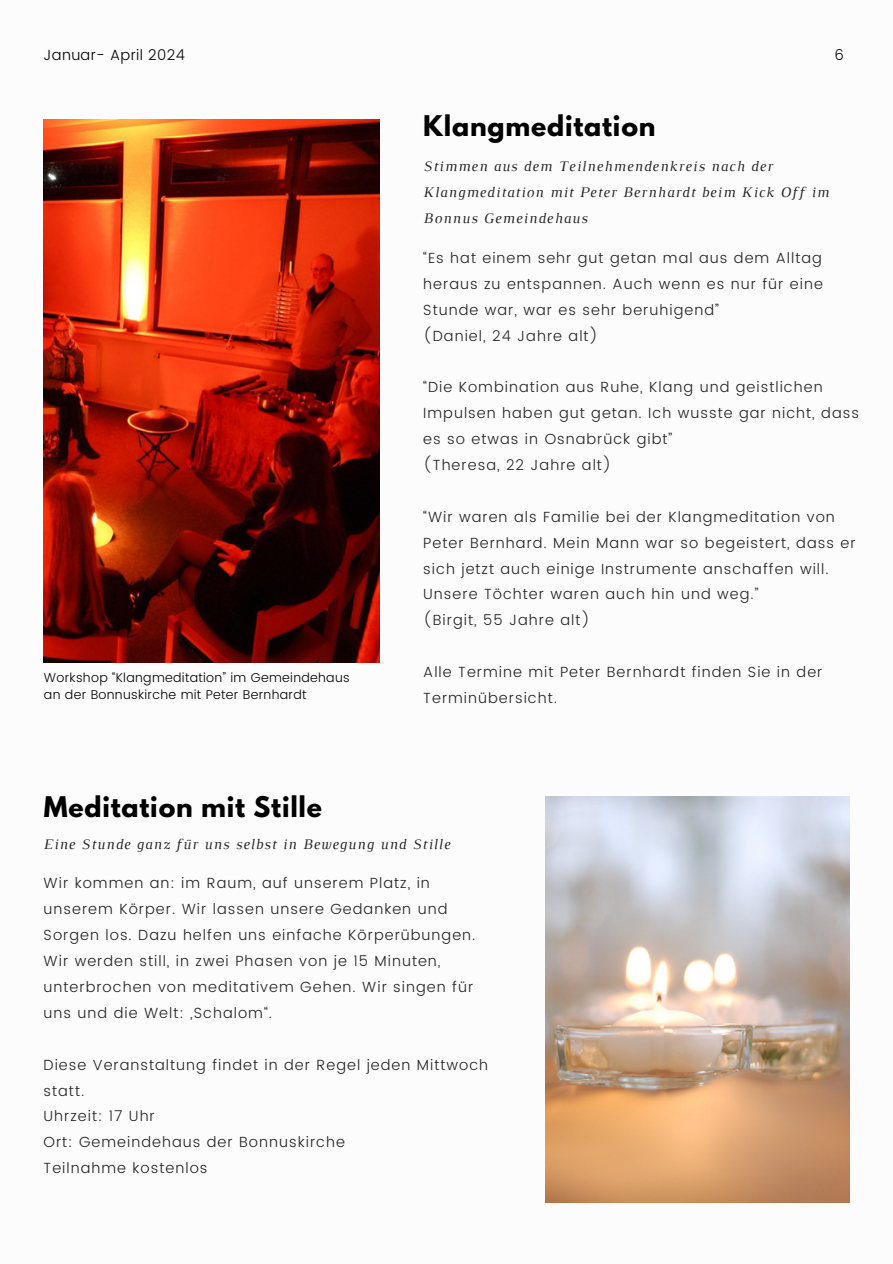
<style>
.page{position:relative;width:893px;height:1264px;background:#fff}
.page>*{position:absolute;margin:0;border:0;box-sizing:border-box;transform-origin:0 0}
.t1{font:700 25.2px "League Spartan";letter-spacing:.03em;color:#000}
.t2{font:italic 14.85px/25.8px "Luthier";letter-spacing:.07em;color:#222}
.t3{font:300 14.7px/25.8px "Poppins";letter-spacing:.07em;color:#222}
.t4{font:300 14.7px "Poppins";letter-spacing:.025em;color:#000}
.t5{font:300 12.75px/17px "Poppins";letter-spacing:.025em;color:#000}
</style>
<div class="page">
<img style="left:44px;top:120px;width:335px;height:542px">
<img style="left:545px;top:796px;width:304px;height:406px">
<p class="t4" style="left:44px;top:47px;width:143px">Januar- April 2024</p>
<p class="t4" style="left:834px;top:47px;width:11px">6</p>
<p class="t1" style="left:423px;top:114px;width:234px">Klangmeditation</p>
<p class="t5" style="left:44px;top:669px;width:307px">Workshop “Klangmeditation” im Gemeindehaus an der Bonnuskirche mit Peter Bernhardt</p>
<p class="t1" style="left:44px;top:794px;width:280px">Meditation mit Stille</p>
<p class="t2" style="left:423px;top:155px;width:407px">Stimmen aus dem Teilnehmendenkreis nach der<br>Klangmeditation mit Peter Bernhardt beim Kick Off im<br>Bonnus Gemeindehaus</p>
<p class="t3" style="left:423px;top:245px;width:401px;text-align:justify">“Es hat einem sehr gut getan mal aus dem Alltag heraus zu entspannen. Auch wenn es nur für eine Stunde war, war es sehr beruhigend”</p>
<p class="t3" style="left:423px;top:322px;width:176px">(Daniel, 24 Jahre alt)</p>
<p class="t3" style="left:423px;top:374px;width:437px">“Die Kombination aus Ruhe, Klang und geistlichen<br>Impulsen haben gut getan. Ich wusste gar nicht, dass es so etwas in Osnabrück gibt”</p>
<p class="t3" style="left:423px;top:452px;width:190px">(Theresa, 22 Jahre alt)</p>
<p class="t3" style="left:423px;top:504px;width:434px">“Wir waren als Familie bei der Klangmeditation von Peter Bernhard. Mein Mann war so begeistert, dass er sich jetzt auch einige Instrumente anschaffen will.<br>Unsere Töchter waren auch hin und weg.”</p>
<p class="t3" style="left:423px;top:607px;width:168px">(Birgit, 55 Jahre alt)</p>
<p class="t3" style="left:423px;top:659px;width:400px">Alle Termine mit Peter Bernhardt finden Sie in der<br>Terminübersicht.</p>
<p class="t2" style="left:44px;top:832px;width:408px">Eine Stunde ganz für uns selbst in Bewegung und Stille</p>
<p class="t3" style="left:44px;top:870px;width:433px">Wir kommen an: im Raum, auf unserem Platz, in unserem Körper. Wir lassen unsere Gedanken und Sorgen los. Dazu helfen uns einfache Körperübungen.<br>Wir werden still, in zwei Phasen von je 15 Minuten, unterbrochen von meditativem Gehen. Wir singen für uns und die Welt: „Schalom“.</p>
<p class="t3" style="left:44px;top:1051px;width:446px">Diese Veranstaltung findet in der Regel jeden Mittwoch statt.</p>
<p class="t3" style="left:44px;top:1103px;width:113px">Uhrzeit: 17 Uhr</p>
<p class="t3" style="left:44px;top:1129px;width:303px">Ort: Gemeindehaus der Bonnuskirche</p>
<p class="t3" style="left:44px;top:1155px;width:165px">Teilnahme kostenlos</p>
</div>
